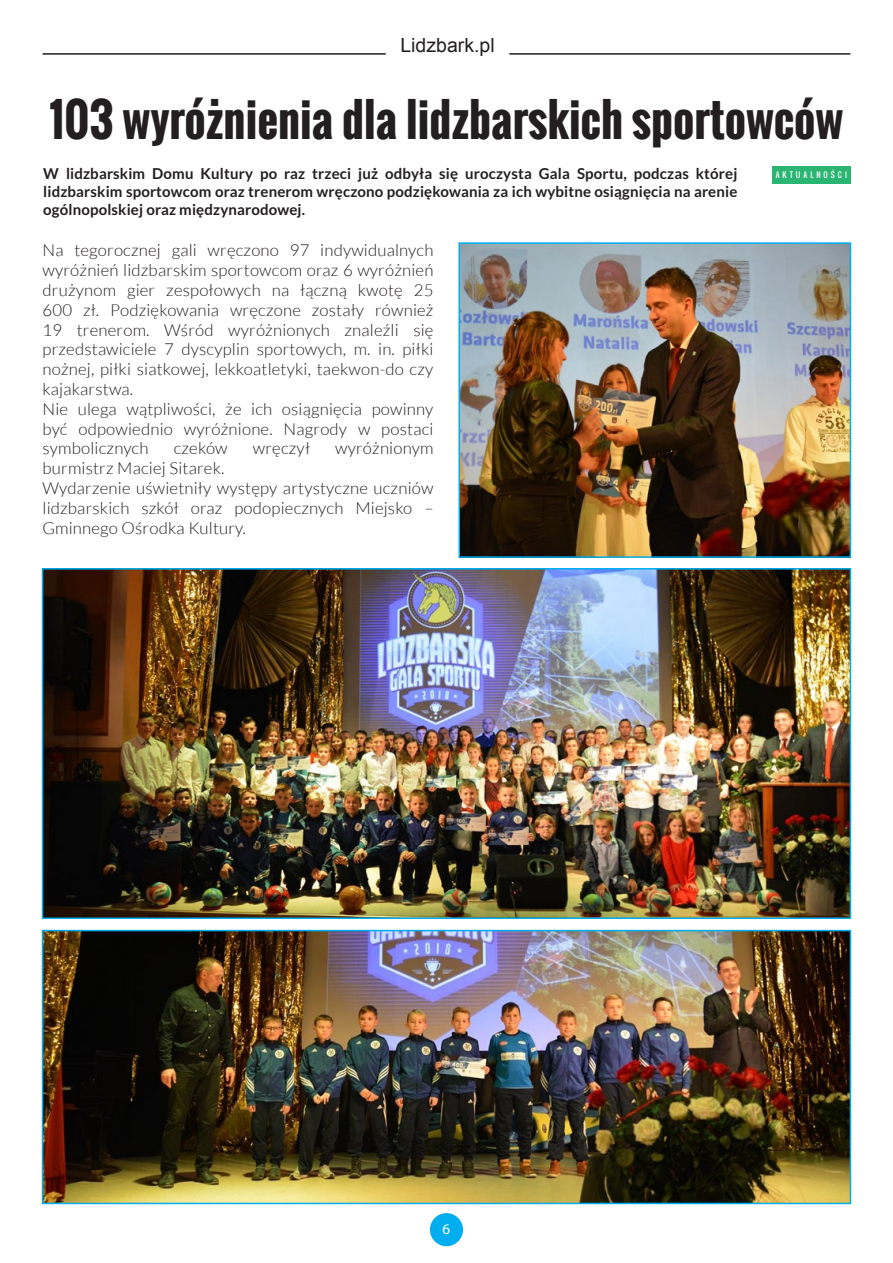
<style>
.page{position:relative;width:893px;height:1263px;background:#fff}
.page>*{position:absolute;margin:0;border:0;box-sizing:border-box;transform-origin:0 0}
.t1{font:700 45px "Oswald";color:#231f20}
.t2{font:19.5px "Arial";color:#231f20}
.t3{font:300 16.5px/19.8px "Lato";letter-spacing:.01em;color:#231f20}
.t4{font:700 15px/18px "Lato";letter-spacing:.01em;color:#231f20}
.t5{font:15px "Myriad Pro";color:#fff}
.t6{font:7.5px "Oswald";letter-spacing:.4em;color:#fff}
</style>
<div class="page">
<hr style="left:43px;top:53px;width:343px;height:2px;background:#231f20">
<hr style="left:509px;top:53px;width:341px;height:2px;background:#231f20">
<div style="left:430px;top:1213px;width:33px;height:33px;background:#00aeef;border-radius:50%"></div>
<div style="left:772px;top:166px;width:78px;height:17px;background:#2bb572"></div>
<img style="left:461px;top:245px;width:387px;height:310px">
<div style="left:458px;top:242px;width:393px;height:316px;border:2px solid #00aeef"></div>
<img style="left:45px;top:571px;width:803px;height:345px">
<div style="left:42px;top:568px;width:809px;height:351px;border:2px solid #00aeef"></div>
<img style="left:45px;top:933px;width:803px;height:268px">
<div style="left:42px;top:930px;width:809px;height:274px;border:2px solid #00aeef"></div>
<p class="t2" style="left:400px;top:33px;width:96px">Lidzbark.pl</p>
<h1 class="t1" style="left:50px;top:86px;width:795px">103 wyróżnienia dla lidzbarskich sportowców</h1>
<p class="t4" style="left:43px;top:164px;width:696px">W lidzbarskim Domu Kultury po raz trzeci już odbyła się uroczysta Gala Sportu, podczas której</p>
<p class="t6" style="left:776px;top:169px;width:73px">AKTUALNOŚCI</p>
<p class="t4" style="left:43px;top:182px;width:696px">lidzbarskim sportowcom oraz trenerom wręczono podziękowania za ich wybitne osiągnięcia na arenie ogólnopolskiej oraz międzynarodowej.</p>
<p class="t3" style="left:43px;top:241px;width:392px">Na tegorocznej gali wręczono 97 indywidualnych wyróżnień lidzbarskim sportowcom oraz 6 wyróżnień drużynom gier zespołowych na łączną kwotę 25<br>600 zł. Podziękowania wręczone zostały również 19 trenerom. Wśród wyróżnionych znaleźli się przedstawiciele 7 dyscyplin sportowych, m. in. piłki nożnej, piłki siatkowej, lekkoatletyki, taekwon-do czy kajakarstwa.<br>Nie ulega wątpliwości, że ich osiągnięcia powinny być odpowiednio wyróżnione. Nagrody w postaci symbolicznych</p>
<p class="t3" style="left:174px;top:439px;width:55px">czeków</p>
<p class="t3" style="left:253px;top:439px;width:59px">wręczył</p>
<p class="t3" style="left:335px;top:439px;width:100px">wyróżnionym</p>
<p class="t3" style="left:43px;top:458px;width:392px">burmistrz Maciej Sitarek.<br>Wydarzenie uświetniły występy artystyczne uczniów lidzbarskich szkół oraz podopiecznych Miejsko – Gminnego Ośrodka Kultury.</p>
<p class="t5" style="left:442px;top:1220px;width:9px">6</p>
</div>
